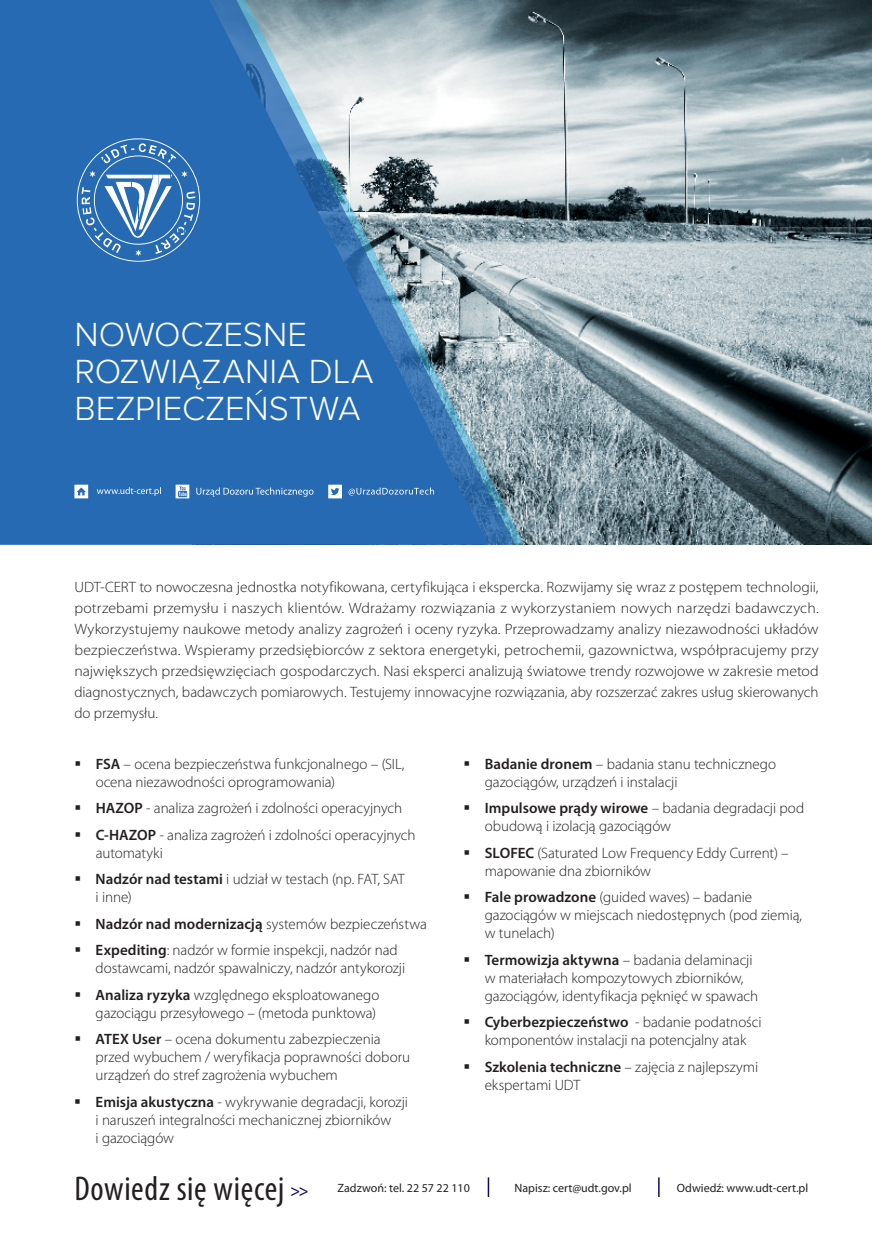
<style>
.page{position:relative;width:872px;height:1234px;background:#fff}
.page>*{position:absolute;margin:0;border:0;box-sizing:border-box;transform-origin:0 0}
.t1{font:300 34.65px/37px "Proxima Nova";color:#fff}
.t2{font:condensed 34.5px "Myriad Pro";letter-spacing:.015em;color:#231f20}
.t3{font:300 15px/18px "Myriad Pro";letter-spacing:-.005em;color:#231f20}
.t4{font:12px "Myriad Pro";color:#231f20}
.s1{font-weight:600}
.s2{font-weight:600;font-style:italic;font-size:16.5px;color:#150a5a}
</style>
<div class="page">
<img style="left:524px;top:0;width:348px;height:544px">
<svg style="left:515px;top:0;width:9px;height:544px;background:#a2b2b7"></svg>
<svg style="left:488px;top:0;width:27px;height:544px;background:#a1b3bc"></svg>
<svg style="left:0;top:0;width:488px;height:544px;background:#447cb7"></svg>
<svg style="left:77px;top:138px;width:123px;height:123px;background:#4c84c1"></svg>
<svg style="left:348px;top:487px;width:86px;height:8px"></svg>
<svg style="left:328px;top:484px;width:14px;height:14px"></svg>
<svg style="left:176px;top:484px;width:13px;height:14px"></svg>
<svg style="left:196px;top:487px;width:117px;height:9px"></svg>
<svg style="left:74px;top:484px;width:14px;height:14px"></svg>
<svg style="left:97px;top:487px;width:64px;height:9px"></svg>
<svg style="left:488px;top:1177px;width:1px;height:19px"></svg>
<svg style="left:658px;top:1177px;width:1px;height:19px"></svg>
<h1 class="t1" style="left:74px;top:316px;width:301px">NOWOCZESNE<br>ROZWIĄZANIA DLA<br>BEZPIECZEŃSTWA</h1>
<p class="t3" style="left:74px;top:576px;width:746px;line-height:21px;text-align:justify">UDT-CERT to nowoczesna jednostka notyfikowana, certyfikująca i ekspercka. Rozwijamy się wraz z postępem technologii, potrzebami przemysłu i naszych klientów. Wdrażamy rozwiązania z wykorzystaniem nowych narzędzi badawczych.<br>Wykorzystujemy naukowe metody analizy zagrożeń i oceny ryzyka. Przeprowadzamy analizy niezawodności układów bezpieczeństwa. Wspieramy przedsiębiorców z sektora energetyki, petrochemii, gazownictwa, współpracujemy przy największych przedsięwzięciach gospodarczych. Nasi eksperci analizują światowe trendy rozwojowe w zakresie metod diagnostycznych, badawczych pomiarowych. Testujemy innowacyjne rozwiązania, aby rozszerzać zakres usług skierowanych do przemysłu.</p>
<p class="t3" style="left:96px;top:754px;width:310px"><span class="s1">FSA</span> – ocena bezpieczeństwa funkcjonalnego – (SIL, ocena niezawodności oprogramowania)</p>
<p class="t3" style="left:96px;top:794px;width:321px;line-height:26.5px"><span class="s1">HAZOP</span> - analiza zagrożeń i zdolności operacyjnych<br><span class="s1">C-HAZOP</span> - analiza zagrożeń i zdolności operacyjnych</p>
<p class="t3" style="left:96px;top:839px;width:310px;line-height:26.5px">automatyki<br><span class="s1">Nadzór nad testami</span> i udział w testach (np. FAT, SAT</p>
<p class="t3" style="left:96px;top:883px;width:333px;line-height:26.5px">i inne)<br><span class="s1">Nadzór nad modernizacją</span> systemów bezpieczeństwa<br><span class="s1">Expediting</span>: nadzór w formie inspekcji, nadzór nad</p>
<p class="t3" style="left:96px;top:954px;width:311px;line-height:26.5px">dostawcami, nadzór spawalniczy, nadzór antykorozji<br><span class="s1">Analiza ryzyka</span> względnego eksploatowanego</p>
<p class="t3" style="left:96px;top:999px;width:286px;line-height:26.5px">gazociągu przesyłowego – (metoda punktowa)<br><span class="s1">ATEX User</span> – ocena dokumentu zabezpieczenia</p>
<p class="t3" style="left:96px;top:1047px;width:316px">przed wybuchem / weryfikacja poprawności doboru urządzeń do stref zagrożenia wybuchem</p>
<p class="t3" style="left:96px;top:1092px;width:314px"><span class="s1">Emisja akustyczna</span> - wykrywanie degradacji, korozji i naruszeń integralności mechanicznej zbiorników<br>i gazociągów</p>
<p class="t3" style="left:485px;top:754px;width:293px"><span class="s1">Badanie dronem</span> – badania stanu technicznego gazociągów, urządzeń i instalacji</p>
<p class="t3" style="left:485px;top:798px;width:321px"><span class="s1">Impulsowe prądy wirowe</span> – badania degradacji pod obudową i izolacją gazociągów</p>
<p class="t3" style="left:485px;top:843px;width:305px"><span class="s1">SLOFEC</span> (Saturated Low Frequency Eddy Current) – mapowanie dna zbiorników</p>
<p class="t3" style="left:485px;top:887px;width:319px"><span class="s1">Fale prowadzone</span> (guided waves) – badanie gazociągów w miejscach niedostępnych (pod ziemią, w tunelach)</p>
<p class="t3" style="left:485px;top:950px;width:275px"><span class="s1">Termowizja aktywna</span> – badania delaminacji w materiałach kompozytowych zbiorników, gazociągów, identyfikacja pęknięć w spawach</p>
<p class="t3" style="left:485px;top:1013px;width:278px"><span class="s1">Cyberbezpieczeństwo</span> - badanie podatności komponentów instalacji na potencjalny atak</p>
<p class="t3" style="left:484px;top:1057px;width:275px"><span class="s1">Szkolenia techniczne</span> – zajęcia z najlepszymi ekspertami UDT</p>
<h2 class="t2" style="left:74px;top:1167px;width:235px">Dowiedz się więcej <span class="s2">&gt;&gt;</span></h2>
<p class="t4" style="left:337px;top:1179px;width:134px">Zadzwoń: tel. 22 57 22 110</p>
<p class="t4" style="left:514px;top:1179px;width:119px">Napisz: cert@udt.gov.pl</p>
<p class="t4" style="left:677px;top:1179px;width:133px">Odwiedź: www.udt-cert.pl</p>
</div>
